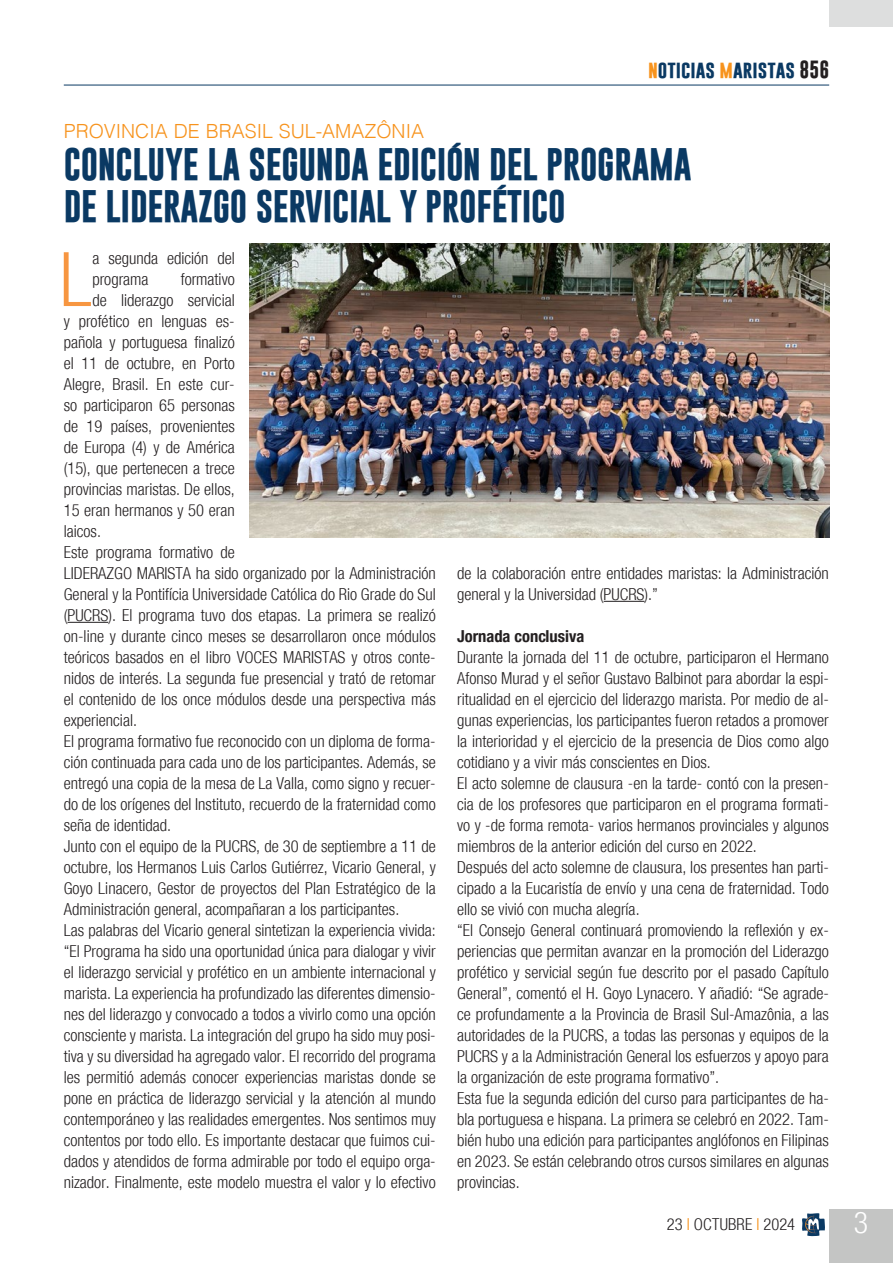
<style>
.page{position:relative;width:893px;height:1263px;background:#fff}
.page>*{position:absolute;margin:0;border:0;box-sizing:border-box;transform-origin:0 0}
.t1{font:300 condensed 75.3px "Helvetica Neue";color:#f79641}
.Titolo{font:700 33px "Gobold";letter-spacing:-.01em;color:#0a3963}
.t2{font:300 condensed 30px "Helvetica Neue";color:#fff}
.Titolo-2{font:300 19.5px "Helvetica";color:#f7931d}
.t3{font:700 18px "Gobold";color:#0a3963}
.t4{font:300 condensed 16.5px/21px "Helvetica Neue";color:#231f20;text-align:justify}
.t5{font:700 condensed 16.5px "Helvetica Neue";color:#231f20}
.s1{color:#f7931d}
.s2{color:#231f20}
</style>
<div class="page">
<div style="left:829px;top:1209px;width:64px;height:54px;background:#c4c5c4"></div>
<hr style="left:64px;top:85px;width:765px;height:1px;background:#0a3963">
<svg style="left:802px;top:1213px;width:23px;height:23px"></svg>
<div style="left:829px;top:0;width:64px;height:27px;background:#dddede"></div>
<hr style="left:67px;top:622px;width:41px;height:1px;background:#231f20">
<hr style="left:604px;top:601px;width:40px;height:1px;background:#231f20">
<img style="left:250px;top:243px;width:579px;height:294px">
<p class="t3" style="left:648px;top:57px;width:183px"><span class="s1">n</span>oticias <span class="s1">m</span>aristas <span class="s2">856</span></p>
<p class="Titolo-2" style="left:64px;top:114px;width:362px">PROVINCIA DE BRASIL SUL-AMAZÔNIA</p>
<p class="Titolo" style="left:64px;top:143px;width:629px">CONCLUYE LA SEGUNDA EDICIÓN DEL PROGRAMA</p>
<p class="Titolo" style="left:64px;top:185px;width:503px">DE LIDERAZGO SERVICIAL Y PROFÉTICO</p>
<p class="t1" style="left:60px;top:236px;width:34px">L</p>
<p class="t4" style="left:92px;top:248px;width:144px">a segunda edición del programa</p>
<p class="t4" style="left:181px;top:269px;width:56px">formativo</p>
<p class="t4" style="left:92px;top:290px;width:144px">de liderazgo servicial</p>
<p class="t4" style="left:64px;top:311px;width:173px">y profético en lenguas es-</p>
<p class="t4" style="left:64px;top:332px;width:173px">pañola y portuguesa finalizó</p>
<p class="t4" style="left:64px;top:353px;width:172px">el 11 de octubre, en Porto</p>
<p class="t4" style="left:64px;top:374px;width:173px">Alegre, Brasil. En este cur-</p>
<p class="t4" style="left:64px;top:395px;width:173px">so participaron 65 personas</p>
<p class="t4" style="left:64px;top:416px;width:173px">de 19 países, provenientes</p>
<p class="t4" style="left:64px;top:437px;width:172px">de Europa (4) y de América</p>
<p class="t4" style="left:64px;top:458px;width:173px">(15), que pertenecen a trece</p>
<p class="t4" style="left:64px;top:479px;width:173px">provincias maristas. De ellos,</p>
<p class="t4" style="left:64px;top:500px;width:172px">15 eran hermanos y 50 eran</p>
<p class="t4" style="left:64px;top:521px;width:39px">laicos.</p>
<p class="t4" style="left:64px;top:542px;width:374px;text-align:left">Este programa formativo de<br>LIDERAZGO MARISTA ha sido organizado por la Administración General y la Pontifícia Universidade Católica do Rio Grade do Sul (PUCRS). El programa tuvo dos etapas. La primera se realizó on-line y durante cinco meses se desarrollaron once módulos teóricos basados en el libro VOCES MARISTAS y otros conte&shy;nidos de interés. La segunda fue presencial y trató de retomar el contenido de los once módulos desde una perspectiva más experiencial.</p>
<p class="t4" style="left:64px;top:731px;width:374px">El programa formativo fue reconocido con un diploma de forma&shy;ción continuada para cada uno de los participantes. Además, se entregó una copia de la mesa de La Valla, como signo y recuer&shy;do de los orígenes del Instituto, recuerdo de la fraternidad como seña de identidad.</p>
<p class="t4" style="left:64px;top:836px;width:374px">Junto con el equipo de la PUCRS, de 30 de septiembre a 11 de octubre, los Hermanos Luis Carlos Gutiérrez, Vicario General, y Goyo Linacero, Gestor de proyectos del Plan Estratégico de la Administración general, acompañaran a los participantes.</p>
<p class="t4" style="left:64px;top:920px;width:374px">Las palabras del Vicario general sintetizan la experiencia vivida: “El Programa ha sido una oportunidad única para dialogar y vivir el liderazgo servicial y profético en un ambiente internacional y marista. La experiencia ha profundizado las diferentes dimensio&shy;nes del liderazgo y convocado a todos a vivirlo como una opción consciente y marista. La integración del grupo ha sido muy posi&shy;tiva y su diversidad ha agregado valor. El recorrido del programa les permitió además conocer experiencias maristas donde se pone en práctica de liderazgo servicial y la atención al mundo contemporáneo y las realidades emergentes. Nos sentimos muy contentos por todo ello. Es importante destacar que fuimos cui&shy;dados y atendidos de forma admirable por todo el equipo orga&shy;nizador. Finalmente, este modelo muestra el valor y lo efectivo</p>
<p class="t4" style="left:457px;top:563px;width:373px">de la colaboración entre entidades maristas: la Administración general y la Universidad (PUCRS).”</p>
<p class="t5" style="left:457px;top:622px;width:129px">Jornada conclusiva</p>
<p class="t4" style="left:457px;top:647px;width:373px">Durante la jornada del 11 de octubre, participaron el Hermano Afonso Murad y el señor Gustavo Balbinot para abordar la espi&shy;ritualidad en el ejercicio del liderazgo marista. Por medio de al&shy;gunas experiencias, los participantes fueron retados a promover la interioridad y el ejercicio de la presencia de Dios como algo cotidiano y a vivir más conscientes en Dios.</p>
<p class="t4" style="left:457px;top:773px;width:373px">El acto solemne de clausura -en la tarde- contó con la presen&shy;cia de los profesores que participaron en el programa formati&shy;vo y -de forma remota- varios hermanos provinciales y algunos miembros de la anterior edición del curso en 2022.</p>
<p class="t4" style="left:457px;top:857px;width:373px">Después del acto solemne de clausura, los presentes han parti&shy;cipado a la Eucaristía de envío y una cena de fraternidad. Todo ello se vivió con mucha alegría.</p>
<p class="t4" style="left:457px;top:920px;width:373px">“El Consejo General continuará promoviendo la reflexión y ex&shy;periencias que permitan avanzar en la promoción del Liderazgo profético y servicial según fue descrito por el pasado Capítulo General”, comentó el H. Goyo Lynacero. Y añadió: “Se agrade&shy;ce profundamente a la Provincia de Brasil Sul-Amazônia, a las autoridades de la PUCRS, a todas las personas y equipos de la PUCRS y a la Administración General los esfuerzos y apoyo para la organización de este programa formativo”.</p>
<p class="t4" style="left:457px;top:1088px;width:373px">Esta fue la segunda edición del curso para participantes de ha&shy;bla portuguesa e hispana. La primera se celebró en 2022. Tam&shy;bién hubo una edición para participantes anglófonos en Filipinas en 2023. Se están celebrando otros cursos similares en algunas provincias.</p>
<p class="t4" style="left:667px;top:1214px;width:130px">23 <span class="s1">I</span> OCTUBRE <span class="s1">I</span> 2024</p>
<h3 class="t2" style="left:854px;top:1205px;width:16px">3</h3>
</div>
